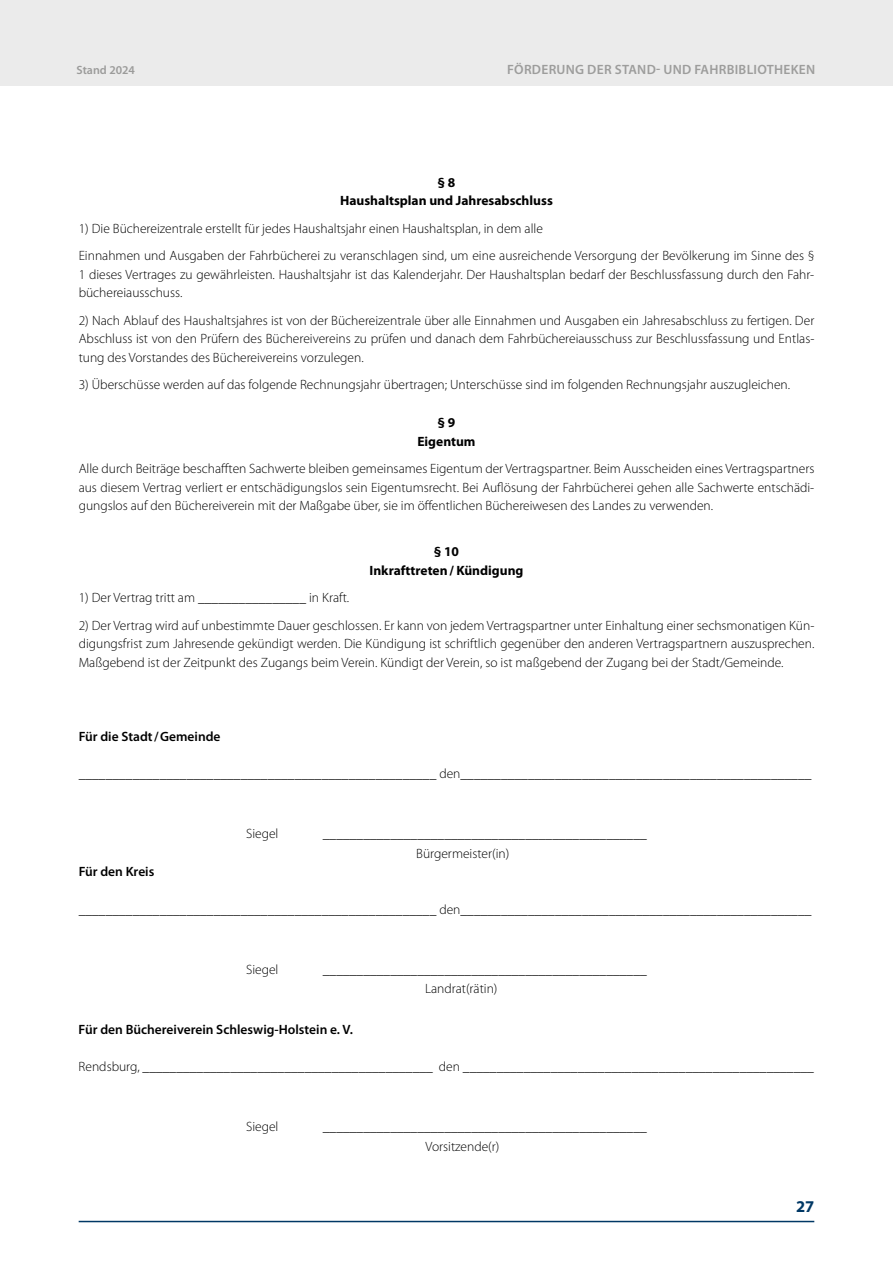
<style>
.page{position:relative;width:893px;height:1263px;background:#fff}
.page>*{position:absolute;margin:0;border:0;box-sizing:border-box;transform-origin:0 0}
.t1{font:700 16.5px "Myriad Pro";color:#003865}
.t2{font:300 13.5px/18.8px "Myriad Pro";color:#000}
.t3{font:600 13.5px "Myriad Pro";color:#000}
.t4{font:700 13.5px/18.8px "Myriad Pro";color:#000;text-align:center}
.t5{font:600 13.5px "Myriad Pro";letter-spacing:.02em;color:#9d9d9c}
.t6{font:600 12px "Myriad Pro";color:#9b9b9a}
</style>
<div class="page">
<div style="left:0;top:0;width:893px;height:86px;background:#ebebeb"></div>
<hr style="left:79px;top:1221px;width:735px;height:1px;background:#003865">
<p class="t6" style="left:77px;top:62px;width:60px">Stand 2024</p>
<p class="t5" style="left:507px;top:61px;width:310px">FÖRDERUNG DER STAND- UND FAHRBIBLIOTHEKEN</p>
<p class="t4" style="left:340px;top:172px;width:214px">§ 8<br>Haushaltsplan und Jahresabschluss</p>
<p class="t2" style="left:79px;top:214px;width:737px;line-height:27.3px">1) Die Büchereizentrale erstellt für jedes Haushaltsjahr einen Haushaltsplan, in dem alle<br>Einnahmen und Ausgaben der Fahrbücherei zu veranschlagen sind, um eine ausreichende Versorgung der Bevölkerung im Sinne des §</p>
<p class="t2" style="left:79px;top:265px;width:737px">1 dieses Vertrages zu gewährleisten. Haushaltsjahr ist das Kalenderjahr. Der Haushaltsplan bedarf der Beschlussfassung durch den Fahr&shy;büchereiausschuss.</p>
<p class="t2" style="left:79px;top:311px;width:737px;text-align:justify">2) Nach Ablauf des Haushaltsjahres ist von der Büchereizentrale über alle Einnahmen und Ausgaben ein Jahresabschluss zu fertigen. Der Abschluss ist von den Prüfern des Büchereivereins zu prüfen und danach dem Fahrbüchereiausschuss zur Beschlussfassung und Entlas&shy;tung des Vorstandes des Büchereivereins vorzulegen.</p>
<p class="t2" style="left:79px;top:375px;width:713px">3) Überschüsse werden auf das folgende Rechnungsjahr übertragen; Unterschüsse sind im folgenden Rechnungsjahr auszugleichen.</p>
<p class="t4" style="left:417px;top:413px;width:60px">§ 9<br>Eigentum</p>
<p class="t2" style="left:79px;top:459px;width:737px;text-align:justify">Alle durch Beiträge beschafften Sachwerte bleiben gemeinsames Eigentum der Vertragspartner. Beim Ausscheiden eines Vertragspartners aus diesem Vertrag verliert er entschädigungslos sein Eigentumsrecht. Bei Auflösung der Fahrbücherei gehen alle Sachwerte entschädi&shy;gungslos auf den Büchereiverein mit der Maßgabe über, sie im öffentlichen Büchereiwesen des Landes zu verwenden.</p>
<p class="t4" style="left:369px;top:542px;width:156px">§ 10<br>Inkrafttreten / Kündigung</p>
<p class="t2" style="left:79px;top:588px;width:272px">1) Der Vertrag tritt am ________________ in Kraft.</p>
<p class="t2" style="left:79px;top:616px;width:737px;text-align:justify">2) Der Vertrag wird auf unbestimmte Dauer geschlossen. Er kann von jedem Vertragspartner unter Einhaltung einer sechsmonatigen Kün&shy;digungsfrist zum Jahresende gekündigt werden. Die Kündigung ist schriftlich gegenüber den anderen Vertragspartnern auszusprechen.<br>Maßgebend ist der Zeitpunkt des Zugangs beim Verein. Kündigt der Verein, so ist maßgebend der Zugang bei der Stadt/Gemeinde.</p>
<p class="t3" style="left:79px;top:727px;width:143px">Für die Stadt /Gemeinde</p>
<p class="t2" style="left:79px;top:764px;width:734px">_____________________________________________________ den____________________________________________________</p>
<p class="t2" style="left:246px;top:824px;width:34px">Siegel</p>
<p class="t2" style="left:416px;top:824px;width:232px;line-height:19.5px;text-indent:-93px">________________________________________________<br>Bürgermeister(in)</p>
<p class="t3" style="left:79px;top:863px;width:77px">Für den Kreis</p>
<p class="t2" style="left:79px;top:900px;width:734px">_____________________________________________________ den____________________________________________________</p>
<p class="t2" style="left:246px;top:960px;width:34px">Siegel</p>
<p class="t2" style="left:425px;top:959px;width:223px;line-height:19.5px;text-indent:-102px">________________________________________________<br>Landrat(rätin)</p>
<p class="t3" style="left:79px;top:1020px;width:276px">Für den Büchereiverein Schleswig-Holstein e. V.</p>
<p class="t2" style="left:79px;top:1057px;width:737px">Rendsburg, ___________________________________________ den ____________________________________________________</p>
<p class="t2" style="left:246px;top:1117px;width:34px">Siegel</p>
<p class="t2" style="left:426px;top:1117px;width:223px;line-height:19.5px;text-indent:-103px">________________________________________________<br>Vorsitzende(r)</p>
<p class="t1" style="left:796px;top:1195px;width:20px">27</p>
</div>
